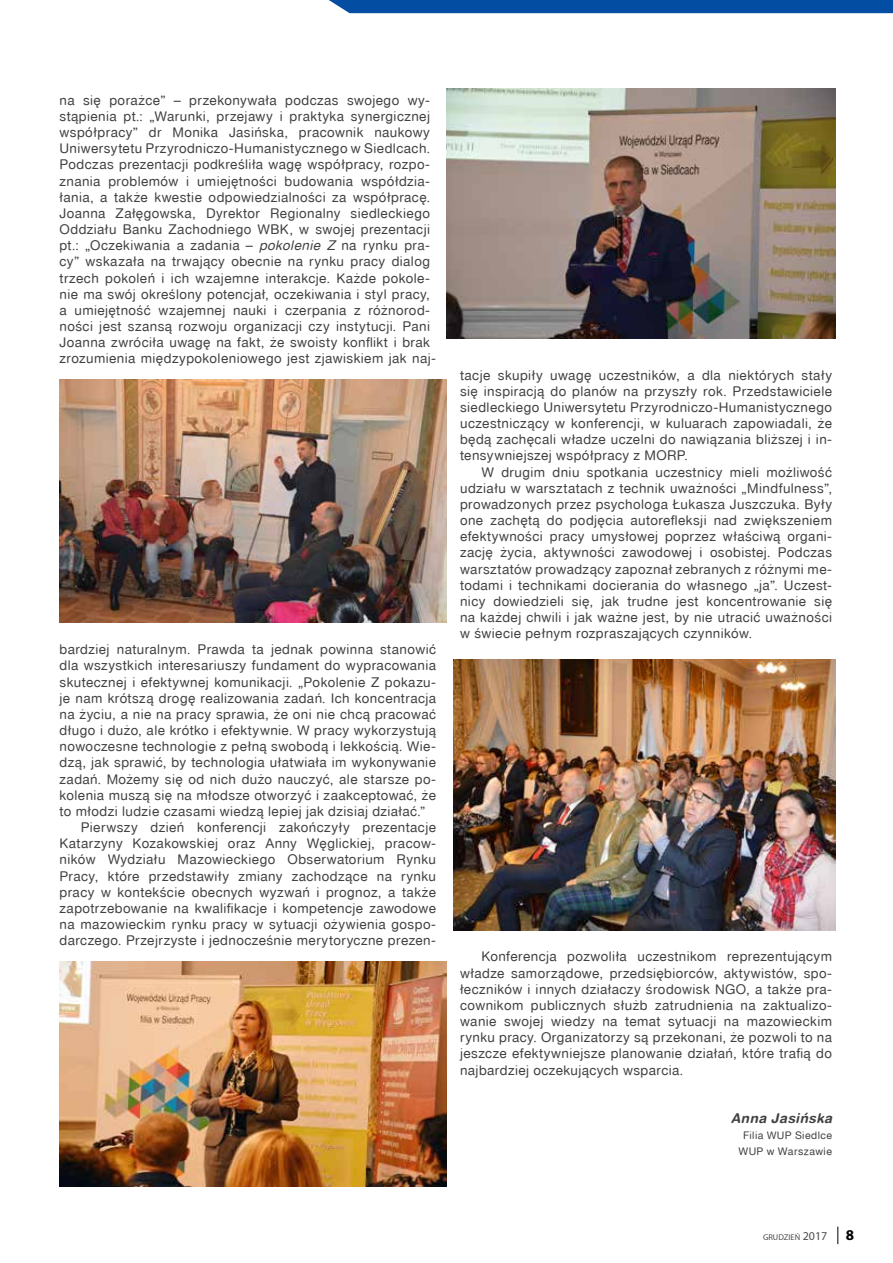
<style>
.page{position:relative;width:893px;height:1263px;background:#fff}
.page>*{position:absolute;margin:0;border:0;box-sizing:border-box;transform-origin:0 0}
.t1{font:13.5px/16.2px "Switzer Rnd TTEFN";letter-spacing:.03em;color:#414042;text-align:justify}
.t2{font:italic 700 13.5px "Switzer Rnd TTEFN";letter-spacing:.035em;color:#414042}
.t3{font:10.5px "Switzer Rnd TTEFN";letter-spacing:.035em;color:#414042}
.t4{font:10.5px "Switzer TTEFN";letter-spacing:.04em;color:#414042}
.t5{font:8.4px "Myriad Pro";color:#4d4d4f}
.s1{font-style:italic}
.s2{font-size:12px}
.s3{font-weight:700;font-size:15px;color:#000}
</style>
<div class="page">
<div style="left:329px;top:0;width:564px;height:13px;background:#034ea2"></div>
<img style="left:454px;top:659px;width:381px;height:271px">
<img style="left:446px;top:89px;width:389px;height:250px">
<img style="left:60px;top:379px;width:386px;height:243px">
<img style="left:60px;top:961px;width:386px;height:225px">
<svg style="left:837px;top:1226px;width:1px;height:18px"></svg>
<p class="t1" style="left:60px;top:92px;width:378px;text-align:left">na się porażce” – przekonywała podczas swojego wy&shy;stąpienia pt.: „Warunki, przejawy i praktyka synergicznej współpracy” dr Monika Jasińska, pracownik naukowy Uniwersytetu Przyrodniczo-Humanistycznego w Siedlcach.<br>Podczas prezentacji podkreśliła wagę współpracy, rozpo&shy;znania problemów i umiejętności budowania współdzia&shy;łania, a także kwestie odpowiedzialności za współpracę.<br>Joanna Załęgowska, Dyrektor Regionalny siedleckiego Oddziału Banku Zachodniego WBK, w swojej prezentacji pt.: „Oczekiwania a zadania – <span class="s1">pokolenie Z</span> na rynku pra&shy;cy” wskazała na trwający obecnie na rynku pracy dialog trzech pokoleń i ich wzajemne interakcje. Każde pokole&shy;nie ma swój określony potencjał, oczekiwania i styl pracy, a umiejętność wzajemnej nauki i czerpania z różnorod&shy;ności jest szansą rozwoju organizacji czy instytucji. Pani Joanna zwróciła uwagę na fakt, że swoisty konflikt i brak zrozumienia międzypokoleniowego jest zjawiskiem jak naj-</p>
<p class="t1" style="left:60px;top:641px;width:378px">bardziej naturalnym. Prawda ta jednak powinna stanowić</p>
<p class="t1" style="left:60px;top:658px;width:378px">dla wszystkich interesariuszy fundament do wypracowania</p>
<p class="t1" style="left:60px;top:674px;width:378px">skutecznej i efektywnej komunikacji. „Pokolenie Z pokazu-</p>
<p class="t1" style="left:60px;top:690px;width:378px">je nam krótszą drogę realizowania zadań. Ich koncentracja</p>
<p class="t1" style="left:60px;top:706px;width:378px">na życiu, a nie na pracy sprawia, że oni nie chcą pracować</p>
<p class="t1" style="left:60px;top:722px;width:378px">długo i dużo, ale krótko i efektywnie. W pracy wykorzystują</p>
<p class="t1" style="left:60px;top:738px;width:378px">nowoczesne technologie z pełną swobodą i lekkością. Wie-</p>
<p class="t1" style="left:60px;top:755px;width:378px">dzą, jak sprawić, by technologia ułatwiała im wykonywanie</p>
<p class="t1" style="left:60px;top:771px;width:378px">zadań. Możemy się od nich dużo nauczyć, ale starsze po-</p>
<p class="t1" style="left:60px;top:787px;width:378px">kolenia muszą się na młodsze otworzyć i zaakceptować, że</p>
<p class="t1" style="left:60px;top:803px;width:367px">to młodzi ludzie czasami wiedzą lepiej jak dzisiaj działać.”</p>
<p class="t1" style="left:81px;top:819px;width:357px">Pierwszy dzień konferencji zakończyły prezentacje</p>
<p class="t1" style="left:60px;top:835px;width:378px">Katarzyny Kozakowskiej oraz Anny Węglickiej, pracow-</p>
<p class="t1" style="left:60px;top:852px;width:378px">ników Wydziału Mazowieckiego Obserwatorium Rynku</p>
<p class="t1" style="left:60px;top:868px;width:378px">Pracy, które przedstawiły zmiany zachodzące na rynku</p>
<p class="t1" style="left:60px;top:884px;width:378px">pracy w kontekście obecnych wyzwań i prognoz, a także</p>
<p class="t1" style="left:60px;top:900px;width:378px">zapotrzebowanie na kwalifikacje i kompetencje zawodowe</p>
<p class="t1" style="left:60px;top:916px;width:378px">na mazowieckim rynku pracy w sytuacji ożywienia gospo-</p>
<p class="t1" style="left:60px;top:932px;width:378px">darczego. Przejrzyste i jednocześnie merytoryczne prezen-</p>
<p class="t1" style="left:460px;top:367px;width:374px">tacje skupiły uwagę uczestników, a dla niektórych stały się inspiracją do planów na przyszły rok. Przedstawiciele siedleckiego Uniwersytetu Przyrodniczo-Humanistycznego uczestniczący w konferencji, w kuluarach zapowiadali, że będą zachęcali władze uczelni do nawiązania bliższej i in&shy;tensywniejszej współpracy z MORP.</p>
<p class="t1" style="left:460px;top:464px;width:374px;text-indent:21px">W drugim dniu spotkania uczestnicy mieli możliwość udziału w warsztatach z technik uważności „Mindfulness”, prowadzonych przez psychologa Łukasza Juszczuka. Były one zachętą do podjęcia autorefleksji nad zwiększeniem efektywności pracy umysłowej poprzez właściwą organi&shy;zację życia, aktywności zawodowej i osobistej. Podczas warsztatów prowadzący zapoznał zebranych z różnymi me&shy;todami i technikami docierania do własnego „ja”. Uczest&shy;nicy dowiedzieli się, jak trudne jest koncentrowanie się na każdej chwili i jak ważne jest, by nie utracić uważności w świecie pełnym rozpraszających czynników.</p>
<p class="t1" style="left:460px;top:949px;width:374px;text-indent:21px">Konferencja pozwoliła uczestnikom reprezentującym władze samorządowe, przedsiębiorców, aktywistów, spo&shy;łeczników i innych działaczy środowisk NGO, a także pra&shy;cownikom publicznych służb zatrudnienia na zaktualizo&shy;wanie swojej wiedzy na temat sytuacji na mazowieckim rynku pracy. Organizatorzy są przekonani, że pozwoli to na jeszcze efektywniejsze planowanie działań, które trafią do najbardziej oczekujących wsparcia.</p>
<p class="t2" style="left:731px;top:1110px;width:102px">Anna Jasińska</p>
<p class="t3" style="left:743px;top:1129px;width:91px">Filia WUP Siedlce</p>
<p class="t4" style="left:738px;top:1145px;width:95px">WUP w Warszawie</p>
<p class="t5" style="left:763px;top:1232px;width:93px">GRUDZIEŃ <span class="s2">2017</span> <span class="s3">8</span></p>
</div>
